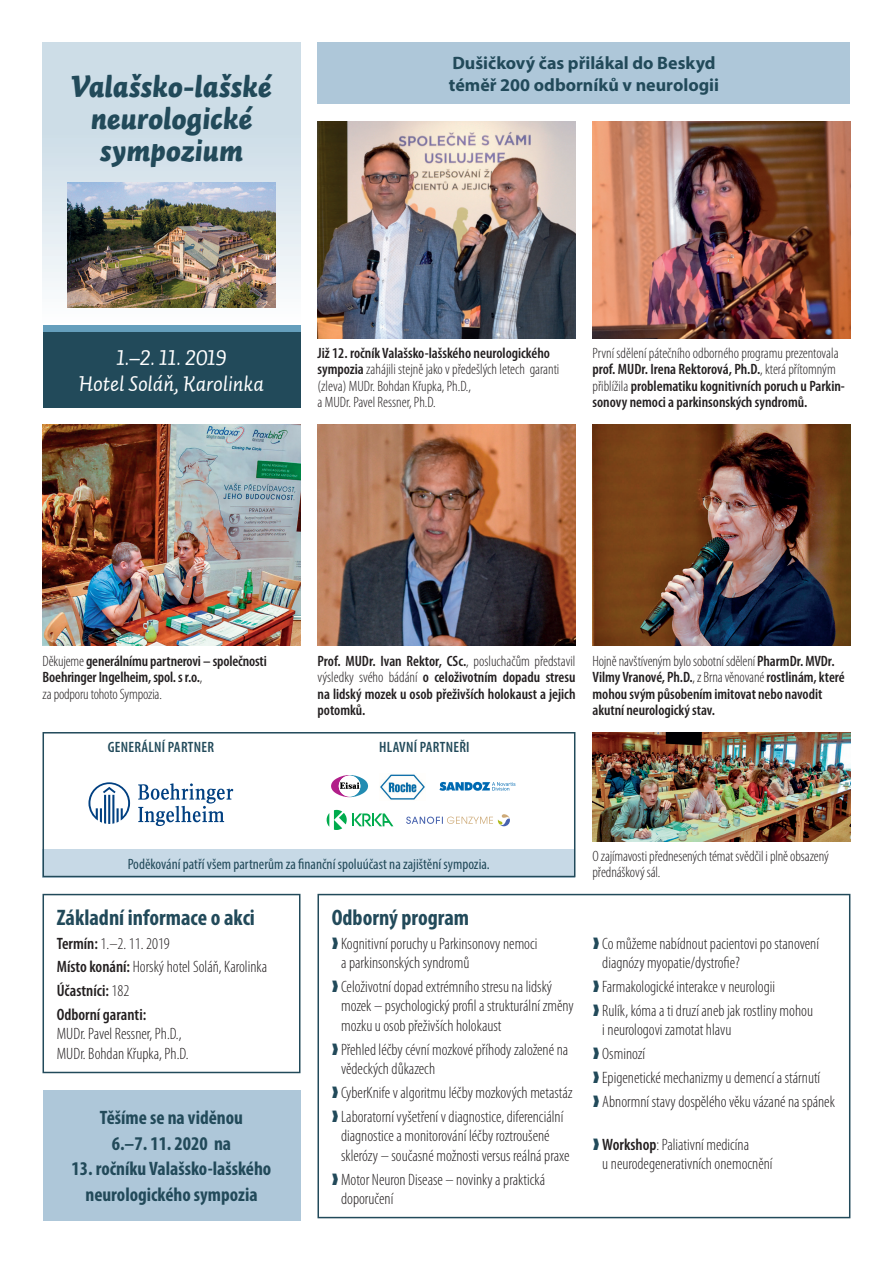
<style>
.page{position:relative;width:893px;height:1263px;background:#fff}
.page>*{position:absolute;margin:0;border:0;box-sizing:border-box;transform-origin:0 0}
.t1{font:30.3px/32.1px "Auto 2 Black Italic LF";letter-spacing:-.005em;color:#224a5a;text-align:center}
.popiska_obr{font:700 condensed 22.5px "Myriad Pro";color:#224a5a}
.t2{font:21.6px/26px "Auto 2 Italic LF";color:#fff;text-align:center}
.popiska_obr-2{font:700 condensed 19.5px/25.5px "Myriad Pro";color:#224a5a;text-align:center}
.t3{font:700 18px/22.5px "Myriad Pro";color:#224a5a}
.popiska_obr-3{font:300 condensed 16.5px/19.5px "Myriad Pro";color:#231f20}
.popiska_obr-4{font:600 condensed 16.5px "Myriad Pro";color:#231f20}
.popiska_obr-5{font:600 condensed 15px/16.5px "Myriad Pro";color:#231f20}
.popiska_obr-6{font:300 condensed 15px/16.5px "Myriad Pro";color:#231f20}
.popiska_obr-7{font:condensed 15px "Myriad Pro";color:#224a5a}
.popiska_obr-8{font:600 condensed 15px "Myriad Pro";letter-spacing:.02em;color:#224a5a}
.s1{font-weight:600}
.s2{font-weight:300}
.s3{font-family:"Free Serif";font-weight:400;font-stretch:normal;color:#224a5a}
</style>
<div class="page">
<div style="left:43px;top:849px;width:532px;height:28px;background:#c7d9e6"></div>
<img style="left:592px;top:424px;width:258px;height:222px">
<img style="left:592px;top:732px;width:258px;height:109px">
<img style="left:317px;top:424px;width:258px;height:222px">
<img style="left:317px;top:121px;width:258px;height:217px">
<img style="left:592px;top:121px;width:258px;height:217px">
<div style="left:317px;top:43px;width:533px;height:61px;background:#aec7d9"></div>
<div style="left:43px;top:1090px;width:257px;height:130px;background:#aec7d9"></div>
<div style="left:43px;top:894px;width:257px;height:179px;border:2px solid #224a5a"></div>
<div style="left:317px;top:894px;width:533px;height:324px;border:2px solid #224a5a"></div>
<div style="left:43px;top:43px;width:257px;height:282px;background:linear-gradient(to bottom,#c2d6e2,#f8fbfc)"></div>
<img style="left:67px;top:183px;width:209px;height:125px">
<div style="left:43px;top:325px;width:257px;height:82px;background:#659fbc"></div>
<div style="left:43px;top:332px;width:257px;height:75px;background:#224a5a"></div>
<img style="left:43px;top:424px;width:257px;height:222px">
<div style="left:43px;top:732px;width:532px;height:145px;border:2px solid #224a5a"></div>
<svg style="left:88px;top:782px;width:42px;height:42px"></svg>
<svg style="left:138px;top:783px;width:95px;height:43px"></svg>
<svg style="left:439px;top:782px;width:76px;height:9px"></svg>
<img style="left:380px;top:774px;width:45px;height:26px">
<svg style="left:331px;top:775px;width:37px;height:22px"></svg>
<svg style="left:406px;top:814px;width:104px;height:12px"></svg>
<svg style="left:327px;top:810px;width:66px;height:20px"></svg>
<p class="t1" style="left:71px;top:71px;width:201px">Valašsko-lašské neurologické sympozium</p>
<p class="t3" style="left:449px;top:51px;width:272px">Dušičkový čas přilákal do Beskyd téměř 200 odborníků v neurologii</p>
<p class="t2" style="left:79px;top:345px;width:186px">1.–2. 11. 2019<br>Hotel Soláň, Karolinka</p>
<p class="popiska_obr-6" style="left:317px;top:345px;width:243px"><span class="s1">Již 12. ročník Valašsko-lašského neurologického sympozia</span> zahájili stejně jako v předešlých letech garanti (zleva) MUDr. Bohdan Křupka, Ph.D.,<br>a MUDr. Pavel Ressner, Ph.D.</p>
<p class="popiska_obr-5" style="left:592px;top:344px;width:254px"><span class="s2">První sdělení pátečního odborného programu prezentovala </span>prof. MUDr. Irena Rektorová, Ph.D.<span class="s2">, která přítomným přiblížila</span> problematiku kognitivních poruch u Parkin&shy;sonovy nemoci a parkinsonských syndromů.</p>
<p class="popiska_obr-5" style="left:317px;top:652px;width:259px;text-align:justify">Prof. MUDr. Ivan Rektor, CSc.<span class="s2">, posluchačům představil výsledky svého bádání</span> o celoživotním dopadu stresu na lidský mozek u osob přeživších holokaust a jejich potomků.</p>
<p class="popiska_obr-5" style="left:43px;top:652px;width:226px"><span class="s2">Děkujeme</span> generálnímu partnerovi – společnosti<br>Boehringer Ingelheim, spol. s r.o.<span class="s2">,<br>za podporu tohoto Sympozia.</span></p>
<p class="popiska_obr-8" style="left:108px;top:737px;width:108px">GENERÁLNÍ PARTNER</p>
<p class="popiska_obr-8" style="left:379px;top:737px;width:92px">HLAVNÍ PARTNEŘI</p>
<p class="popiska_obr-5" style="left:592px;top:652px;width:254px"><span class="s2">Hojně navštíveným bylo sobotní sdělení</span> PharmDr. MVDr.<br>Vilmy Vranové, Ph.D.<span class="s2">, z Brna věnované</span> rostlinám, které mohou svým působením imitovat nebo navodit akutní neurologický stav.</p>
<p class="popiska_obr-7" style="left:128px;top:855px;width:364px">Poděkování patří všem partnerům za finanční spoluúčast na zajištění sympozia.</p>
<p class="popiska_obr" style="left:57px;top:903px;width:200px">Základní informace o akci</p>
<p class="popiska_obr-3" style="left:57px;top:933px;width:115px"><span class="s1">Termín:</span> 1.–2. 11. 2019</p>
<p class="popiska_obr-3" style="left:57px;top:957px;width:212px"><span class="s1">Místo konání:</span> Horský hotel Soláň, Karolinka</p>
<p class="popiska_obr-4" style="left:57px;top:980px;width:74px">Účastníci: <span class="s2">182</span></p>
<p class="popiska_obr-3" style="left:57px;top:1005px;width:133px"><span class="s1">Odborní garanti:<br></span>MUDr. Pavel Ressner, Ph.D.,<br>MUDr. Bohdan Křupka, Ph.D.</p>
<p class="popiska_obr-2" style="left:100px;top:1105px;width:145px">Těšíme se na viděnou<br>6.–7. 11. 2020 na</p>
<p class="popiska_obr-2" style="left:72px;top:1156px;width:201px">13. ročníku Valašsko-lašského neurologického sympozia</p>
<p class="popiska_obr" style="left:332px;top:903px;width:139px">Odborný program</p>
<p class="popiska_obr-3" style="left:341px;top:933px;width:198px;text-indent:-9px"><span class="s3">❱</span> Kognitivní poruchy uParkinsonovy nemoci a parkinsonských syndromů</p>
<p class="popiska_obr-3" style="left:341px;top:977px;width:234px;text-indent:-9px"><span class="s3">❱</span> Celoživotní dopad extrémního stresu na lidský mozek – psychologický profil astrukturální změny mozku u osob přeživších holokaust</p>
<p class="popiska_obr-3" style="left:341px;top:1039px;width:229px;text-indent:-9px"><span class="s3">❱</span> Přehled léčby cévní mozkové příhody založené na vědeckých důkazech</p>
<p class="popiska_obr-3" style="left:332px;top:1083px;width:242px"><span class="s3">❱</span> CyberKnife v algoritmu léčby mozkových metastáz</p>
<p class="popiska_obr-3" style="left:341px;top:1106px;width:230px;text-indent:-9px"><span class="s3">❱</span> Laboratorní vyšetření v diagnostice, diferenciální diagnostice a monitorování léčby roztroušené sklerózy – současné možnosti versus reálná praxe</p>
<p class="popiska_obr-3" style="left:341px;top:1169px;width:206px;text-indent:-9px"><span class="s3">❱</span> Motor Neuron Disease – novinky a praktická doporučení</p>
<p class="popiska_obr-6" style="left:592px;top:847px;width:238px">O zajímavosti přednesených témat svědčil i plně obsazený přednáškový sál.</p>
<p class="popiska_obr-3" style="left:602px;top:933px;width:218px;text-indent:-9px"><span class="s3">❱</span> Co můžeme nabídnout pacientovi po stanovení diagnózy myopatie/dystrofie?</p>
<p class="popiska_obr-3" style="left:593px;top:977px;width:184px"><span class="s3">❱</span> Farmakologické interakce vneurologii</p>
<p class="popiska_obr-3" style="left:602px;top:1000px;width:212px;text-indent:-9px"><span class="s3">❱</span> Rulík, kóma a ti druzí aneb jak rostliny mohou i neurologovi zamotat hlavu</p>
<p class="popiska_obr-3" style="left:593px;top:1044px;width:54px"><span class="s3">❱</span> Osminozí</p>
<p class="popiska_obr-3" style="left:593px;top:1067px;width:229px"><span class="s3">❱</span> Epigenetické mechanizmy u demencí astárnutí</p>
<p class="popiska_obr-3" style="left:593px;top:1091px;width:243px"><span class="s3">❱</span> Abnormní stavy dospělého věku vázané na spánek</p>
<p class="popiska_obr-3" style="left:602px;top:1134px;width:172px;text-indent:-9px"><span class="s3">❱</span><span class="s1">Workshop</span>: Paliativní medicína<br>u neurodegenerativních onemocnění</p>
</div>
